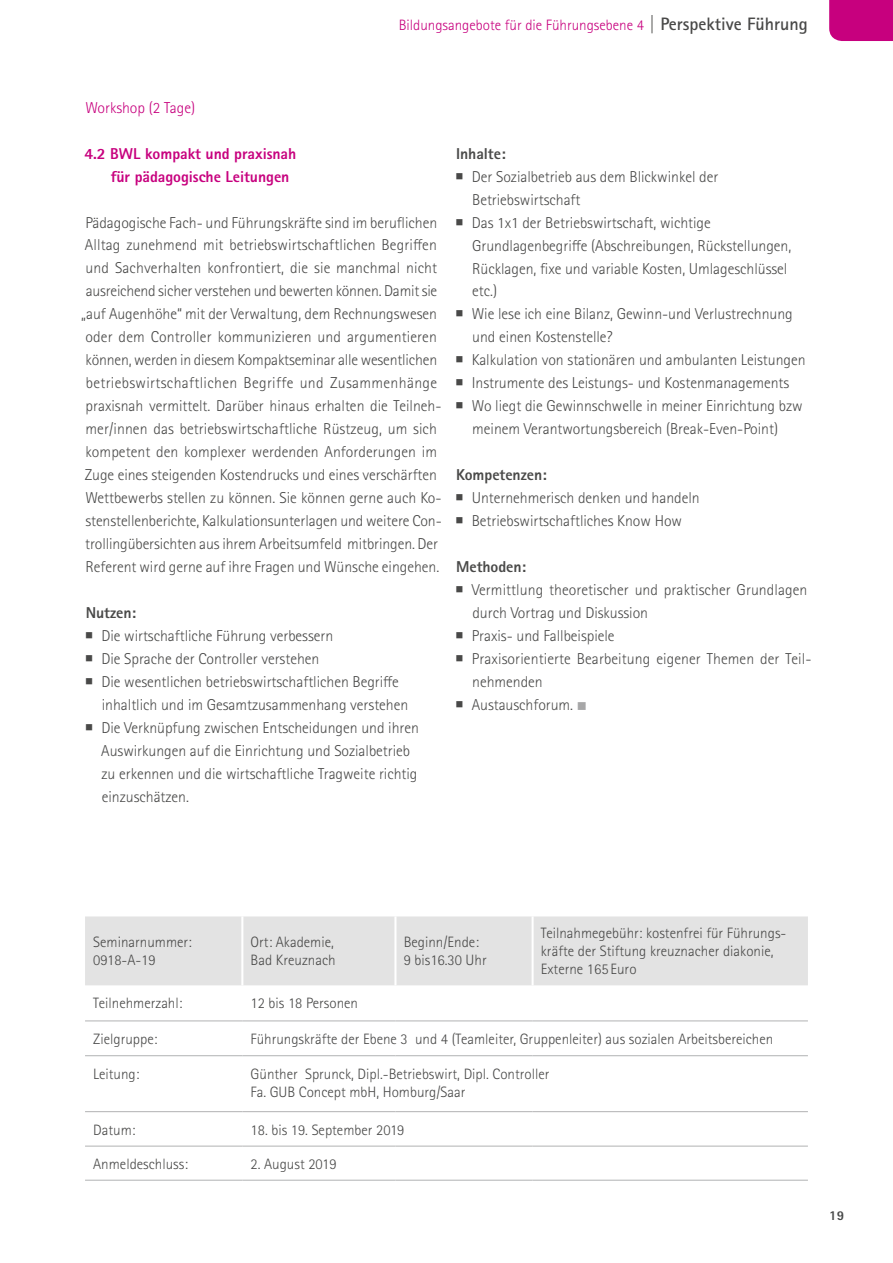
<style>
.page{position:relative;width:893px;height:1263px;background:#fff}
.page>*{position:absolute;margin:0;border:0;box-sizing:border-box;transform-origin:0 0}
.t1{font:300 15.75px/23px "Rotis Sans Serif Pro";letter-spacing:-.005em;color:#494948}
.t2{font:800 15.75px/23px "Rotis Sans Serif Pro";letter-spacing:-.005em;color:#c7007e}
.t3{font:800 15.75px "Rotis Sans Serif Pro";letter-spacing:-.005em;color:#494948}
.t4{font:300 15.75px "Rotis Sans Serif Pro";letter-spacing:-.005em;color:#c7007e}
.t5{font:300 15px/18px "Rotis Sans Serif Pro";color:#494948}
.t6{font:300 15px "Rotis Sans Serif Pro";color:#c7007e}
.t7{font:800 13.5px "Rotis Sans Serif Pro";color:#474848}
.s1{font-weight:700;font-size:18px;color:#494948}
.s2{color:#a7a7a8}
</style>
<div class="page">
<div style="left:829px;top:0;width:64px;height:41px;background:#c7007e"></div>
<div style="left:85px;top:916px;width:723px;height:69px;background:#e3e3e3"></div>
<hr style="left:241px;top:916px;width:2px;height:69px;background:#fff">
<hr style="left:394px;top:916px;width:2px;height:69px;background:#fff">
<hr style="left:532px;top:916px;width:2px;height:69px;background:#fff">
<hr style="left:85px;top:1020px;width:157px;height:1px;background:#b1b2b3">
<hr style="left:85px;top:1055px;width:157px;height:1px;background:#b1b2b3">
<hr style="left:242px;top:1020px;width:153px;height:1px;background:#b1b2b3">
<hr style="left:395px;top:1020px;width:138px;height:1px;background:#b1b2b3">
<hr style="left:533px;top:1020px;width:275px;height:1px;background:#b1b2b3">
<hr style="left:242px;top:1055px;width:153px;height:1px;background:#b1b2b3">
<hr style="left:395px;top:1055px;width:138px;height:1px;background:#b1b2b3">
<hr style="left:533px;top:1055px;width:275px;height:1px;background:#b1b2b3">
<hr style="left:85px;top:1111px;width:157px;height:1px;background:#b1b2b3">
<hr style="left:242px;top:1111px;width:153px;height:1px;background:#b1b2b3">
<hr style="left:395px;top:1111px;width:138px;height:1px;background:#b1b2b3">
<hr style="left:533px;top:1111px;width:275px;height:1px;background:#b1b2b3">
<hr style="left:85px;top:1146px;width:157px;height:1px;background:#b1b2b3">
<hr style="left:85px;top:1180px;width:157px;height:1px;background:#b1b2b3">
<hr style="left:242px;top:1146px;width:153px;height:1px;background:#b1b2b3">
<hr style="left:395px;top:1146px;width:138px;height:1px;background:#b1b2b3">
<hr style="left:533px;top:1146px;width:275px;height:1px;background:#b1b2b3">
<hr style="left:242px;top:1180px;width:153px;height:1px;background:#b1b2b3">
<hr style="left:395px;top:1180px;width:138px;height:1px;background:#b1b2b3">
<hr style="left:533px;top:1180px;width:275px;height:1px;background:#b1b2b3">
<p class="t6" style="left:399px;top:16px;width:411px">Bildungsangebote für die Führungsebene 4 <span class="s1">| Perspektive Führung</span></p>
<p class="t4" style="left:85px;top:98px;width:111px">Workshop (2 Tage)</p>
<p class="t2" style="left:111px;top:142px;width:187px;text-indent:-26px">4.2 BWL kompakt und praxisnah für pädagogische Leitungen</p>
<p class="t1" style="left:81px;top:211px;width:362px">Pädagogische Fach- und Führungskräfte sind im beruflichen Alltag zunehmend mit betriebswirtschaftlichen Begriffen und Sachverhalten konfrontiert, die sie manchmal nicht ausreichend sicher verstehen und bewerten können. Damit sie „auf Augenhöhe“ mit der Verwaltung, dem Rechnungswesen oder dem Controller kommunizieren und argumentieren können, werden in diesem Kompaktseminar alle wesentlichen betriebswirtschaftlichen Begriffe und Zusammenhänge praxisnah vermittelt. Darüber hinaus erhalten die Teilneh&shy;mer/innen das betriebswirtschaftliche Rüstzeug, um sich kompetent den komplexer werdenden Anforderungen im Zuge eines steigenden Kostendrucks und eines verschärften Wettbewerbs stellen zu können. Sie können gerne auch Ko&shy;stenstellenberichte, Kalkulationsunterlagen und weitere Con&shy;trollingübersichten aus ihrem Arbeitsumfeld mitbringen. Der Referent wird gerne auf ihre Fragen und Wünsche eingehen.</p>
<p class="t3" style="left:86px;top:603px;width:52px">Nutzen:</p>
<p class="t1" style="left:85px;top:624px;width:250px">○ Die wirtschaftliche Führung verbessern</p>
<p class="t1" style="left:85px;top:647px;width:236px">○ Die Sprache der Controller verstehen</p>
<p class="t1" style="left:102px;top:670px;width:308px;text-indent:-17px">○ Die wesentlichen betriebswirtschaftlichen Begriffe inhaltlich und im Gesamtzusammenhang verstehen</p>
<p class="t1" style="left:101px;top:716px;width:319px;text-indent:-16px">○ Die Verknüpfung zwischen Entscheidungen und ihren Auswirkungen auf die Einrichtung und Sozialbetrieb zu erkennen und die wirtschaftliche Tragweite richtig einzuschätzen.</p>
<p class="t3" style="left:456px;top:143px;width:51px">Inhalte:</p>
<p class="t1" style="left:472px;top:165px;width:248px;text-indent:-17px">○ Der Sozialbetrieb aus dem Blickwinkel der<br>Betriebswirtschaft</p>
<p class="t1" style="left:472px;top:211px;width:321px;text-indent:-17px">○ Das 1x1 der Betriebswirtschaft, wichtige Grundlagenbegriffe (Abschreibungen, Rückstellungen, Rücklagen, fixe und variable Kosten, Umlageschlüssel etc.)</p>
<p class="t1" style="left:472px;top:303px;width:322px;text-indent:-17px">○ Wie lese ich eine Bilanz, Gewinn-und Verlustrechnung und einen Kostenstelle?</p>
<p class="t1" style="left:455px;top:349px;width:352px">○ Kalkulation von stationären und ambulanten Leistungen</p>
<p class="t1" style="left:455px;top:372px;width:335px">○ Instrumente des Leistungs- und Kostenmanagements</p>
<p class="t1" style="left:455px;top:395px;width:349px;text-align:center">○ Wo liegt die Gewinnschwelle in meiner Einrichtung bzw meinem Verantwortungsbereich (Break-Even-Point)</p>
<p class="t3" style="left:456px;top:465px;width:92px">Kompetenzen:</p>
<p class="t1" style="left:455px;top:487px;width:246px">○ Unternehmerisch denken und handeln</p>
<p class="t1" style="left:455px;top:509px;width:228px">○ Betriebswirtschaftliches Know How</p>
<p class="t3" style="left:456px;top:557px;width:72px">Methoden:</p>
<p class="t1" style="left:472px;top:578px;width:336px;text-indent:-17px">○ Vermittlung theoretischer und praktischer Grundlagen durch Vortrag und Diskussion</p>
<p class="t1" style="left:455px;top:624px;width:161px">○ Praxis- und Fallbeispiele</p>
<p class="t1" style="left:472px;top:647px;width:341px;text-indent:-17px">○ Praxisorientierte Bearbeitung eigener Themen der Teil&shy;nehmenden</p>
<p class="t1" style="left:455px;top:693px;width:133px">○ Austauschforum. <span class="s2">■</span></p>
<p class="t5" style="left:93px;top:933px;width:100px">Seminarnummer:<br>0918-A-19</p>
<p class="t5" style="left:251px;top:933px;width:86px">Ort: Akademie,<br>Bad Kreuznach</p>
<p class="t5" style="left:404px;top:933px;width:85px">Beginn/Ende:<br>9 bis16.30 Uhr</p>
<p class="t5" style="left:541px;top:924px;width:247px">Teilnahmegebühr: kostenfrei für Führungs&shy;kräfte der Stiftung kreuznacher diakonie,<br>Externe 165 Euro</p>
<p class="t5" style="left:93px;top:994px;width:91px">Teilnehmerzahl:</p>
<p class="t5" style="left:251px;top:994px;width:109px">12 bis 18 Personen</p>
<p class="t5" style="left:93px;top:1029px;width:66px">Zielgruppe:</p>
<p class="t5" style="left:251px;top:1029px;width:524px">Führungskräfte der Ebene 3 und 4 (Teamleiter, Gruppenleiter) aus sozialen Arbeitsbereichen</p>
<p class="t5" style="left:93px;top:1065px;width:48px">Leitung:</p>
<p class="t5" style="left:251px;top:1065px;width:300px">Günther Sprunck, Dipl.-Betriebswirt, Dipl. Controller<br>Fa. GUB Concept mbH, Homburg/Saar</p>
<p class="t5" style="left:93px;top:1121px;width:44px">Datum:</p>
<p class="t5" style="left:251px;top:1121px;width:155px">18. bis 19. September 2019</p>
<p class="t5" style="left:93px;top:1155px;width:96px">Anmeldeschluss:</p>
<p class="t5" style="left:251px;top:1155px;width:88px">2. August 2019</p>
<p class="t7" style="left:829px;top:1207px;width:17px">19</p>
</div>
